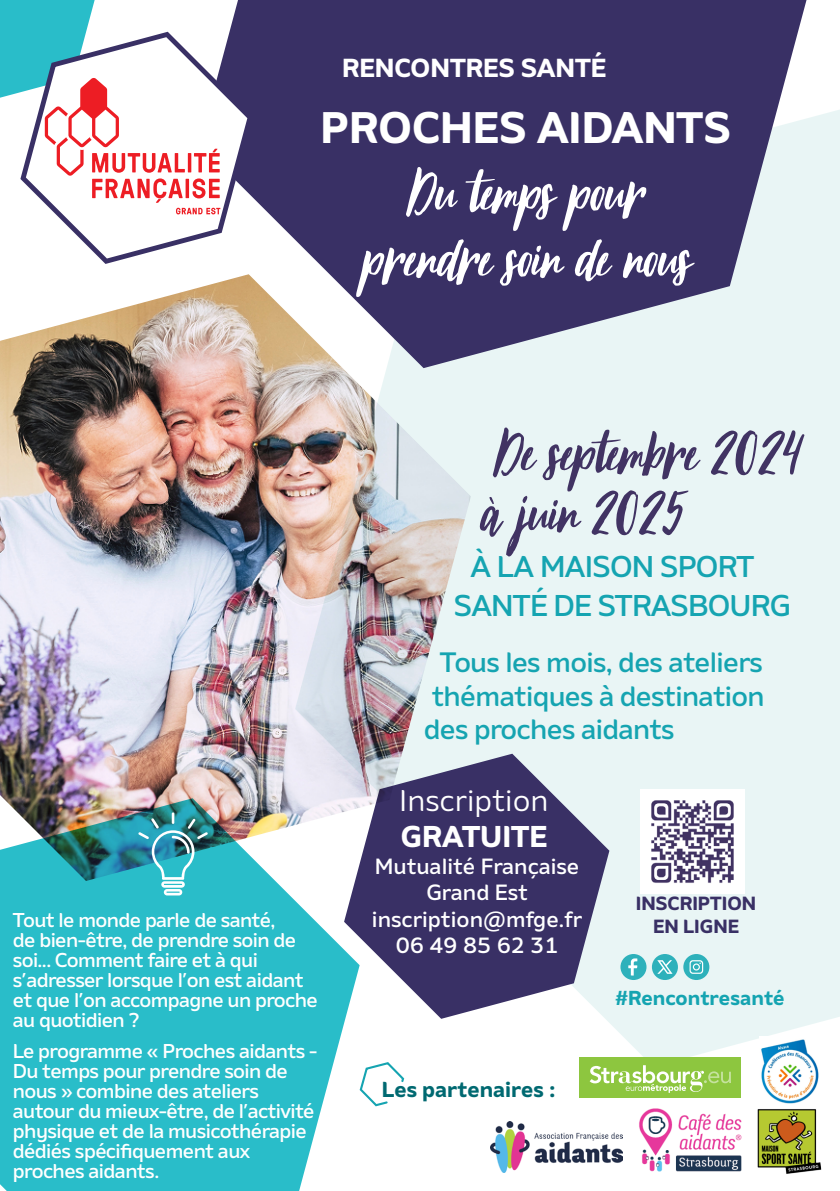
<style>
.page{position:relative;width:840px;height:1191px;background:#fff}
.page>*{position:absolute;margin:0;border:0;box-sizing:border-box;transform-origin:0 0}
.t1{font:72px/66px "October Storm";color:#fff;text-align:center}
.t2{font:72px/60px "October Storm";color:#413363}
.t3{font:700 44px "Amino";color:#fff}
.t4{font:500 30px/38.4px "Amino";letter-spacing:-.025em;color:#15a4b1}
.t5{font:30px "Amino";color:#fff}
.t6{font:700 30px "Amino";color:#fff}
.t7{font:500 28px/33.6px "Amino";letter-spacing:-.025em;color:#15a4b1;text-align:justify}
.t8{font:700 26px "Amino";color:#fff}
.t9{font:500 22px/26.4px "Amino";color:#fff;text-align:center}
.t10{font:700 21.6px "Amino";color:#006971}
.t11{font:700 20.2px "Amino";color:#15a4b1}
.t12{font:500 20px/20px "Amino";letter-spacing:-.03em;color:#fff}
.t13{font:700 19px/22.8px "Amino";color:#393065;text-align:center}
</style>
<div class="page">
<div style="left:440px;top:110px;width:399px;height:956px;background:#e9f5f5"></div>
<div style="left:0;top:881px;width:346px;height:310px;background:#29bdc9"></div>
<svg style="left:344px;top:753px;width:265px;height:265px;background:#6c698f"></svg>
<svg style="left:229px;top:0;width:577px;height:368px;background:#58537e"></svg>
<img style="left:0;top:274px;width:470px;height:607px">
<svg style="left:138px;top:812px;width:69px;height:83px;background:#42a7b4"></svg>
<svg style="left:55px;top:32px;width:198px;height:232px"></svg>
<svg style="left:0;top:0;width:220px;height:214px"></svg>
<img style="left:640px;top:789px;width:104px;height:104px">
<div style="left:620px;top:954px;width:26px;height:26px;background:#2eb1bb;border-radius:50%"></div>
<svg style="left:628px;top:958px;width:9px;height:17px"></svg>
<svg style="left:683px;top:954px;width:26px;height:26px"></svg>
<svg style="left:689px;top:960px;width:13px;height:13px"></svg>
<div style="left:651px;top:954px;width:26px;height:26px;background:#2eb1bb;border-radius:13px"></div>
<svg style="left:657px;top:960px;width:15px;height:13px"></svg>
<svg style="left:359px;top:1062px;width:46px;height:45px"></svg>
<img style="left:490px;top:1121px;width:131px;height:51px">
<div style="left:579px;top:1057px;width:161px;height:40px;background:#8dc63f"></div>
<svg style="left:589px;top:1065px;width:141px;height:27px"></svg>
<img style="left:639px;top:1108px;width:103px;height:64px">
<img style="left:759px;top:1036px;width:61px;height:67px">
<img style="left:757px;top:1103px;width:65px;height:71px">
<h3 class="t8" style="left:342px;top:51px;width:125px">RENCONTRE</h3>
<h3 class="t8" style="left:498px;top:51px;width:109px">S SANTÉ</h3>
<h2 class="t3" style="left:320px;top:100px;width:411px">PROCHES AI DANTS</h2>
<h1 class="t1" style="left:361px;top:165px;width:330px">Du temps pour prendre soin de nous</h1>
<h1 class="t2" style="left:479px;top:428px;width:324px">De septembre 2024 à juin 2025</h1>
<h3 class="t4" style="left:453px;top:547px;width:335px;text-indent:17px">à la maison sport santé de Strasbourg</h3>
<h3 class="t7" style="left:423px;top:645px;width:342px;text-indent:16px">Tous les mois, des ateliers thématiques à destination des proches aidants</h3>
<p class="t12" style="left:13px;top:909px;width:306px">Tout le monde parle de santé,<br>de bien-être, de prendre soin de soi... Comment faire et à qui s’adresser lorsque l’on est aidant et que l’on accompagne un proche au quotidien ?</p>
<p class="t12" style="left:13px;top:1040px;width:306px">Le programme « Proches aidants -<br>Du temps pour prendre soin de nous » combine des ateliers autour du mieux-être, de l’activité physique et de la musicothérapie dédiés spécifiquement aux proches aidants.</p>
<h3 class="t5" style="left:399px;top:782px;width:151px">Inscription</h3>
<h3 class="t6" style="left:400px;top:817px;width:148px">GRATUITE</h3>
<p class="t9" style="left:372px;top:852px;width:212px">Mutualité Française<br>Grand Est inscription@mfge.fr<br>06 49 85 62 31</p>
<p class="t10" style="left:382px;top:1075px;width:175px">LES PARTENAIRES :</p>
<p class="t13" style="left:635px;top:891px;width:122px">INSCRIPTION<br>EN LIGNE</p>
<p class="t11" style="left:614px;top:985px;width:171px">#RENCONTRESANTÉ</p>
</div>
